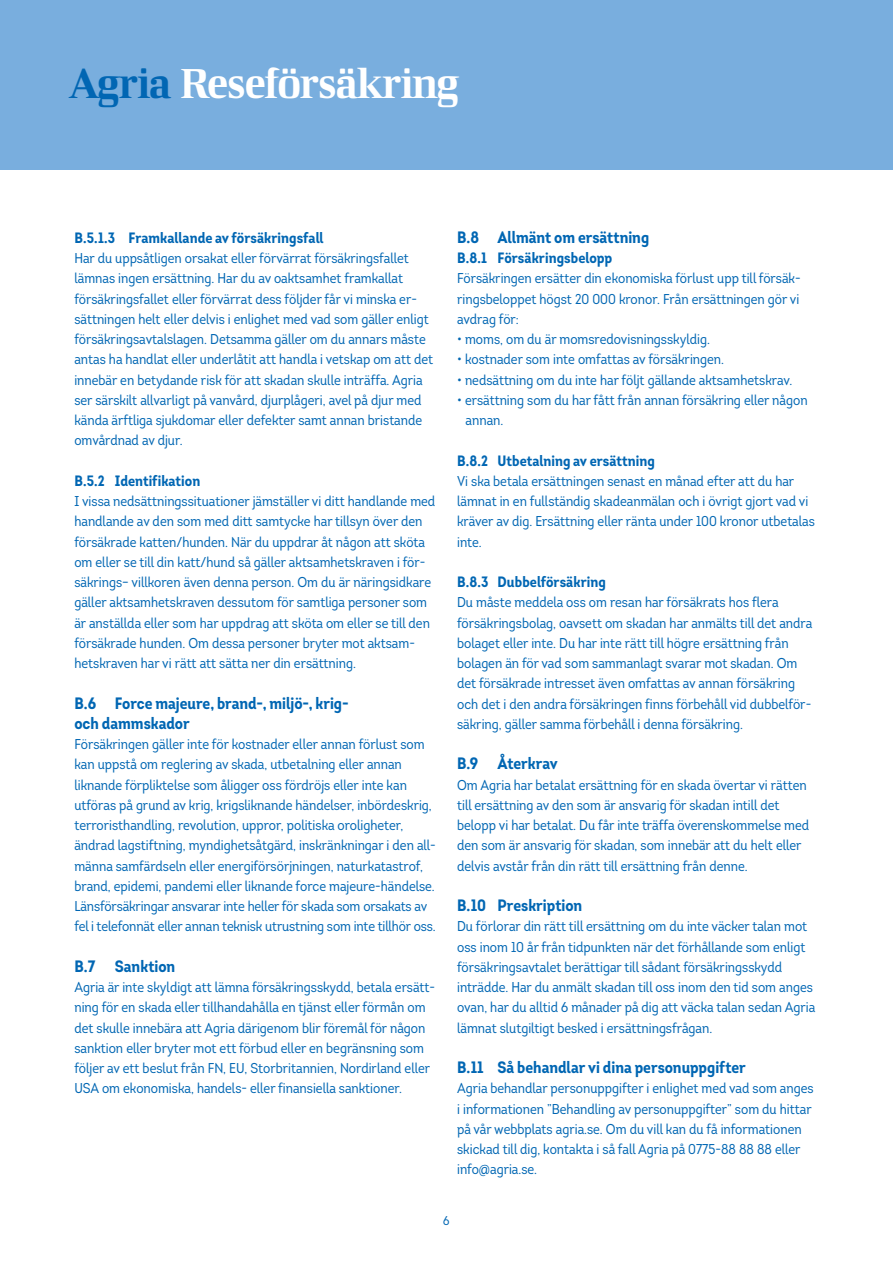
<style>
.page{position:relative;width:893px;height:1263px;background:#fff}
.page>*{position:absolute;margin:0;border:0;box-sizing:border-box;transform-origin:0 0}
.t1{font:42px "LF Rubrik 2";letter-spacing:-.035em;color:#fff}
.t2{font:700 16.5px/20.2px "Intro Cond";color:#0166b3}
.t3{font:700 15px "Intro Cond";letter-spacing:.005em;color:#0166b3}
.t4{font:14.25px/20.2px "Intro Cond";color:#0166b3}
.t5{font:12.75px "Intro Cond";color:#0166b3}
.s1{color:#0166b3}
</style>
<div class="page">
<div style="left:0;top:0;width:893px;height:170px;background:#79aede"></div>
<h1 class="t1" style="left:68px;top:58px;width:393px"><span class="s1">Agria</span> Reseförsäkring</h1>
<p class="t3" style="left:74px;top:228px;width:251px">B.5.1.3 Framkallande av försäkringsfall</p>
<p class="t4" style="left:74px;top:248px;width:360px">Har du uppsåtligen orsakat eller förvärrat försäkringsfallet lämnas ingen ersättning. Har du av oaktsamhet framkallat försäkringsfallet eller förvärrat dess följder får vi minska er&shy;sättningen helt eller delvis i enlighet med vad som gäller enligt försäkringsavtalslagen. Detsamma gäller om du annars måste antas ha handlat eller underlåtit att handla i vetskap om att det innebär en betydande risk för att skadan skulle inträffa. Agria ser särskilt allvarligt på vanvård, djurplågeri, avel på djur med kända ärftliga sjukdomar eller defekter samt annan bristande omvårdnad av djur.</p>
<p class="t3" style="left:74px;top:471px;width:127px">B.5.2 Identifikation</p>
<p class="t4" style="left:74px;top:491px;width:362px">I vissa nedsättningssituationer jämställer vi ditt handlande med handlande av den som med ditt samtycke har tillsyn över den försäkrade katten/hunden. När du uppdrar åt någon att sköta om eller se till din katt/hund så gäller aktsamhetskraven i för&shy;säkrings– villkoren även denna person. Om du är näringsidkare gäller aktsamhetskraven dessutom för samtliga personer som är anställda eller som har uppdrag att sköta om eller se till den försäkrade hunden. Om dessa personer bryter mot aktsam&shy;hetskraven har vi rätt att sätta ner din ersättning.</p>
<p class="t2" style="left:74px;top:693px;width:276px">B.6 Force majeure, brand-, miljö-, krig&shy;och dammskador</p>
<p class="t4" style="left:74px;top:734px;width:363px">Försäkringen gäller inte för kostnader eller annan förlust som kan uppstå om reglering av skada, utbetalning eller annan liknande förpliktelse som åligger oss fördröjs eller inte kan utföras på grund av krig, krigsliknande händelser, inbördeskrig, terroristhandling, revolution, uppror, politiska oroligheter, ändrad lagstiftning, myndighetsåtgärd, inskränkningar i den all&shy;männa samfärdseln eller energiförsörjningen, naturkatastrof, brand, epidemi, pandemi eller liknande force majeure-händelse.<br>Länsförsäkringar ansvarar inte heller för skada som orsakats av fel i telefonnät eller annan teknisk utrustning som inte tillhör oss.</p>
<p class="t2" style="left:74px;top:956px;width:102px">B.7 Sanktion</p>
<p class="t4" style="left:74px;top:977px;width:362px">Agria är inte skyldigt att lämna försäkringsskydd, betala ersätt&shy;ning för en skada eller tillhandahålla en tjänst eller förmån om det skulle innebära att Agria därigenom blir föremål för någon sanktion eller bryter mot ett förbud eller en begränsning som följer av ett beslut från FN, EU, Storbritannien, Nordirland eller USA om ekonomiska, handels- eller finansiella sanktioner.</p>
<p class="t2" style="left:457px;top:227px;width:194px">B.8 Allmänt om ersättning</p>
<p class="t3" style="left:457px;top:248px;width:157px">B.8.1 Försäkringsbelopp</p>
<p class="t4" style="left:457px;top:268px;width:345px;text-align:justify">Försäkringen ersätter din ekonomiska förlust upp till försäk&shy;ringsbeloppet högst 20 000 kronor. Från ersättningen gör vi avdrag för:</p>
<p class="t4" style="left:457px;top:329px;width:254px">• moms, om du är momsredovisningsskyldig.</p>
<p class="t4" style="left:457px;top:349px;width:268px">• kostnader som inte omfattas av försäkringen.</p>
<p class="t4" style="left:457px;top:370px;width:337px">• nedsättning om du inte har följt gällande aktsamhetskrav.</p>
<p class="t4" style="left:466px;top:390px;width:343px;text-indent:-9px">• ersättning som du har fått från annan försäkring eller någon annan.</p>
<p class="t3" style="left:457px;top:451px;width:199px">B.8.2 Utbetalning av ersättning</p>
<p class="t4" style="left:457px;top:471px;width:359px">Vi ska betala ersättningen senast en månad efter att du har lämnat in en fullständig skadeanmälan och i övrigt gjort vad vi kräver av dig. Ersättning eller ränta under 100 kronor utbetalas inte.</p>
<p class="t3" style="left:457px;top:572px;width:150px">B.8.3 Dubbelförsäkring</p>
<p class="t4" style="left:457px;top:592px;width:357px">Du måste meddela oss om resan har försäkrats hos flera försäkringsbolag, oavsett om skadan har anmälts till det andra bolaget eller inte. Du har inte rätt till högre ersättning från bolagen än för vad som sammanlagt svarar mot skadan. Om det försäkrade intresset även omfattas av annan försäkring och det i den andra försäkringen finns förbehåll vid dubbelför&shy;säkring, gäller samma förbehåll i denna försäkring.</p>
<p class="t2" style="left:457px;top:754px;width:102px">B.9 Återkrav</p>
<p class="t4" style="left:457px;top:775px;width:354px">Om Agria har betalat ersättning för en skada övertar vi rätten till ersättning av den som är ansvarig för skadan intill det belopp vi har betalat. Du får inte träffa överenskommelse med den som är ansvarig för skadan, som innebär att du helt eller delvis avstår från din rätt till ersättning från denne.</p>
<p class="t2" style="left:457px;top:895px;width:127px">B.10 Preskription</p>
<p class="t4" style="left:457px;top:916px;width:360px">Du förlorar din rätt till ersättning om du inte väcker talan mot oss inom 10 år från tidpunkten när det förhållande som enligt försäkringsavtalet berättigar till sådant försäkringsskydd inträdde. Har du anmält skadan till oss inom den tid som anges ovan, har du alltid 6 månader på dig att väcka talan sedan Agria lämnat slutgiltigt besked i ersättningsfrågan.</p>
<p class="t2" style="left:457px;top:1057px;width:290px">B.11 Så behandlar vi dina personuppgifter</p>
<p class="t4" style="left:457px;top:1078px;width:358px">Agria behandlar personuppgifter i enlighet med vad som anges i informationen ”Behandling av personuppgifter” som du hittar på vår webbplats agria.se. Om du vill kan du få informationen skickad till dig, kontakta i så fall Agria på 0775-88 88 88 eller info@agria.se.</p>
<p class="t5" style="left:443px;top:1212px;width:8px">6</p>
</div>
